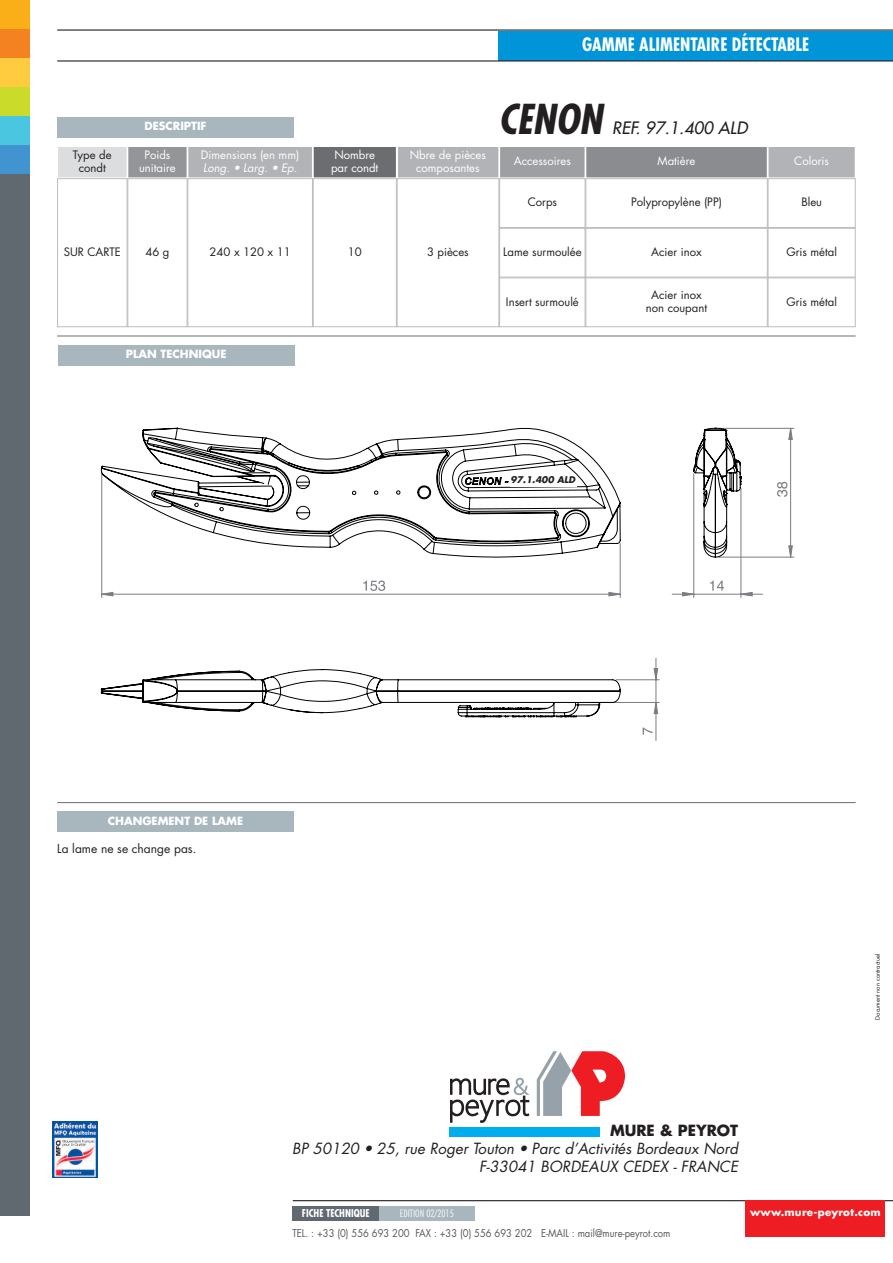
<style>
.page{position:relative;width:893px;height:1263px;background:#fff}
.page>*{position:absolute;margin:0;border:0;box-sizing:border-box;transform-origin:0 0}
.t1{font:italic 700 condensed 40.05px "Futura";letter-spacing:.005em;color:#231f20}
.t2{font:700 condensed 18px "Futura";color:#fff}
.t3{font:italic 16.65px "Futura";letter-spacing:.005em;color:#231f20}
.t4{font:italic 15px/18px "Futura";letter-spacing:.005em;color:#231f20;text-align:right}
.t5{font:700 15px "Futura";color:#231f20}
.t6{font:12px "Futura";color:#231f20}
.t7{font:11.4px/12.5px "Futura";color:#231f20;text-align:center}
.t8{font:11.4px/12.5px "Futura";color:#fff;text-align:center}
.t9{font:italic 11.4px "Futura";letter-spacing:.005em;color:#fff}
.t10{font:700 10.95px "Futura";color:#fff}
.t11{font:10.5px "Futura";color:#57585a;scale:.9 1}
.t12{font:700 condensed 10.5px "Futura";color:#fff}
.t13{font:300 condensed 10.5px "Futura BT";color:#fff}
.t14{font:700 10.35px "Futura";letter-spacing:.025em;color:#fff}
.t15{font:italic 700 9px "Futura";letter-spacing:.005em;color:#231f20}
.t16{font:5.85px "Futura";color:#231f20}
</style>
<div class="page">
<div style="left:0;top:0;width:29px;height:29px;background:#faaf18"></div>
<div style="left:0;top:29px;width:29px;height:29px;background:#f58220"></div>
<div style="left:0;top:58px;width:29px;height:29px;background:#fecc3e"></div>
<div style="left:0;top:87px;width:29px;height:29px;background:#cadb2a"></div>
<div style="left:0;top:116px;width:29px;height:29px;background:#4bc6e1"></div>
<div style="left:0;top:145px;width:29px;height:29px;background:#4194d0"></div>
<div style="left:0;top:174px;width:29px;height:1041px;background:#60696f"></div>
<hr style="left:293px;top:1200px;width:600px;height:1px;background:#231f20">
<div style="left:746px;top:1200px;width:139px;height:37px;background:#ee1d23"></div>
<div style="left:292px;top:1206px;width:87px;height:15px;background:#60696f"></div>
<div style="left:379px;top:1206px;width:95px;height:15px;background:#a8b6be"></div>
<div style="left:58px;top:147px;width:69px;height:31px;background:#dcdddf"></div>
<div style="left:57px;top:146px;width:70px;height:32px;border:1px solid #fff"></div>
<div style="left:128px;top:147px;width:59px;height:31px;background:#939598"></div>
<div style="left:127px;top:146px;width:60px;height:32px;border:1px solid #fff"></div>
<div style="left:188px;top:147px;width:124px;height:31px;background:#b2b3b7"></div>
<div style="left:187px;top:146px;width:126px;height:32px;border:1px solid #fff"></div>
<div style="left:314px;top:147px;width:82px;height:31px;background:#6c6d70"></div>
<div style="left:313px;top:146px;width:84px;height:32px;border:1px solid #fff"></div>
<div style="left:500px;top:147px;width:85px;height:31px;background:#9d9fa2"></div>
<div style="left:499px;top:146px;width:86px;height:32px;border:1px solid #fff"></div>
<div style="left:586px;top:147px;width:181px;height:31px;background:#8a8c8f"></div>
<div style="left:585px;top:146px;width:183px;height:32px;border:1px solid #fff"></div>
<div style="left:397px;top:147px;width:101px;height:31px;background:#b2b3b7"></div>
<div style="left:397px;top:146px;width:102px;height:32px;border:1px solid #fff"></div>
<div style="left:397px;top:178px;width:102px;height:149px;border:1px solid #bcbdc0"></div>
<div style="left:57px;top:178px;width:70px;height:149px;border:1px solid #bcbdc0"></div>
<div style="left:127px;top:178px;width:60px;height:149px;border:1px solid #bcbdc0"></div>
<div style="left:187px;top:178px;width:126px;height:149px;border:1px solid #bcbdc0"></div>
<div style="left:313px;top:178px;width:84px;height:149px;border:1px solid #bcbdc0"></div>
<div style="left:499px;top:178px;width:86px;height:50px;border:1px solid #bcbdc0"></div>
<div style="left:585px;top:178px;width:183px;height:50px;border:1px solid #bcbdc0"></div>
<div style="left:768px;top:147px;width:87px;height:31px;background:#b2b3b7"></div>
<div style="left:768px;top:146px;width:88px;height:32px;border:1px solid #fff"></div>
<div style="left:768px;top:178px;width:88px;height:50px;border:1px solid #bcbdc0"></div>
<div style="left:499px;top:228px;width:86px;height:49px;border:1px solid #bcbdc0"></div>
<div style="left:585px;top:228px;width:183px;height:49px;border:1px solid #bcbdc0"></div>
<div style="left:768px;top:228px;width:88px;height:49px;border:1px solid #bcbdc0"></div>
<div style="left:499px;top:277px;width:86px;height:50px;border:1px solid #bcbdc0"></div>
<div style="left:585px;top:277px;width:183px;height:50px;border:1px solid #bcbdc0"></div>
<div style="left:768px;top:277px;width:88px;height:50px;border:1px solid #bcbdc0"></div>
<img style="left:53px;top:1121px;width:45px;height:57px">
<svg style="left:450px;top:1078px;width:79px;height:45px"></svg>
<svg style="left:537px;top:1051px;width:88px;height:65px"></svg>
<div style="left:449px;top:1127px;width:151px;height:10px;background:#00aeef"></div>
<div style="left:57px;top:117px;width:237px;height:21px;background:#a8b6be"></div>
<div style="left:498px;top:31px;width:395px;height:29px;background:#0095d9"></div>
<hr style="left:57px;top:29px;width:836px;height:2px;background:#231f20">
<hr style="left:57px;top:60px;width:836px;height:2px;background:#231f20">
<div style="left:58px;top:345px;width:236px;height:21px;background:#a8b6be"></div>
<svg style="left:643px;top:727px;width:9px;height:7px"></svg>
<hr style="left:693px;top:474px;width:1px;height:123px;background:#7c7d83">
<hr style="left:741px;top:488px;width:1px;height:109px;background:#7c7d83">
<hr style="left:620px;top:543px;width:1px;height:54px;background:#7c7d83">
<hr style="left:101px;top:472px;width:1px;height:125px;background:#7c7d83">
<hr style="left:719px;top:557px;width:75px;height:1px;background:#7c7d83">
<hr style="left:719px;top:428px;width:75px;height:1px;background:#7c7d83">
<hr style="left:590px;top:702px;width:69px;height:1px;background:#7c7d83">
<hr style="left:616px;top:679px;width:43px;height:1px;background:#7c7d83">
<hr style="left:656px;top:702px;width:1px;height:38px;background:#7c7d83">
<svg style="left:672px;top:580px;width:90px;height:17px"></svg>
<svg style="left:101px;top:580px;width:520px;height:17px"></svg>
<svg style="left:777px;top:428px;width:16px;height:130px"></svg>
<svg style="left:653px;top:658px;width:5px;height:56px"></svg>
<svg style="left:101px;top:428px;width:520px;height:130px"></svg>
<svg style="left:101px;top:669px;width:520px;height:48px"></svg>
<svg style="left:693px;top:428px;width:49px;height:130px"></svg>
<hr style="left:57px;top:802px;width:799px;height:1px;background:#6c6d70">
<hr style="left:57px;top:336px;width:799px;height:1px;background:#6c6d70">
<div style="left:57px;top:811px;width:237px;height:21px;background:#a8b6be"></div>
<div style="left:510px;top:476px;width:67px;height:10px;background:#fff"></div>
<p class="t10" style="left:144px;top:121px;width:64px">DESCRIPTIF</p>
<p class="t7" style="left:73px;top:150px;width:40px">Type de condt</p>
<p class="t8" style="left:139px;top:150px;width:38px">Poids unitaire</p>
<p class="t8" style="left:201px;top:150px;width:100px">Dimensions (en mm)</p>
<p class="t9" style="left:203px;top:162px;width:96px">Long. • Larg. • Ep.</p>
<h2 class="t2" style="left:582px;top:36px;width:229px">GAMME ALIMENTAIRE DÉTECTABLE</h2>
<h1 class="t1" style="left:498px;top:101px;width:105px">CENON</h1>
<h3 class="t3" style="left:612px;top:119px;width:137px">REF. 97.1.400 ALD</h3>
<p class="t8" style="left:331px;top:150px;width:49px;text-align:left">Nombre par condt</p>
<p class="t8" style="left:514px;top:156px;width:59px">Accessoires</p>
<p class="t8" style="left:657px;top:156px;width:39px">Matière</p>
<p class="t8" style="left:410px;top:150px;width:78px">Nbre de pièces composantes</p>
<p class="t7" style="left:528px;top:197px;width:31px">Corps</p>
<p class="t7" style="left:631px;top:197px;width:92px">Polypropylène (PP)</p>
<p class="t8" style="left:794px;top:156px;width:36px">Coloris</p>
<p class="t7" style="left:801px;top:197px;width:22px">Bleu</p>
<p class="t7" style="left:64px;top:246px;width:59px">SUR CARTE</p>
<p class="t7" style="left:145px;top:246px;width:26px">46 g</p>
<p class="t7" style="left:210px;top:246px;width:83px">240 x 120 x 11</p>
<p class="t7" style="left:348px;top:246px;width:15px">10</p>
<p class="t7" style="left:427px;top:246px;width:43px">3 pièces</p>
<p class="t10" style="left:126px;top:349px;width:102px">PLAN TECHNIQUE</p>
<p class="t7" style="left:503px;top:246px;width:80px">Lame surmoulée</p>
<p class="t7" style="left:651px;top:246px;width:52px">Acier inox</p>
<p class="t7" style="left:786px;top:246px;width:52px">Gris métal</p>
<p class="t7" style="left:506px;top:296px;width:74px">Insert surmoulé</p>
<p class="t7" style="left:646px;top:290px;width:63px">Acier inox non coupant</p>
<p class="t7" style="left:786px;top:296px;width:52px">Gris métal</p>
<p class="t15" style="left:510px;top:476px;width:66px">97.1.400 ALD</p>
<p class="t10" style="left:108px;top:816px;width:137px">CHANGEMENT DE LAME</p>
<p class="t6" style="left:57px;top:843px;width:141px">La lame ne se change pas.</p>
<h3 class="t5" style="left:610px;top:1123px;width:130px">MURE &amp; PEYROT</h3>
<h3 class="t4" style="left:292px;top:1141px;width:447px">BP 50120 • 25, rue Roger Touton • Parc d’Activités Bordeaux Nord<br>F-33041 BORDEAUX CEDEX - FRANCE</h3>
<p class="t16" style="left:875px;top:1019px;width:67px;rotate:-90deg">Document non contractuel</p>
<p class="t12" style="left:302px;top:1208px;width:69px">FICHE TECHNIQUE</p>
<p class="t13" style="left:400px;top:1209px;width:55px">EDITION 02/2015</p>
<p class="t11" style="left:292px;top:1228px;width:421px">TEL. : +33 (0) 556 693 200 FAX : +33 (0) 556 693 202 E-MAIL : mail@mure-peyrot.com</p>
<p class="t14" style="left:750px;top:1207px;width:132px">www.mure-peyrot.com</p>
</div>
